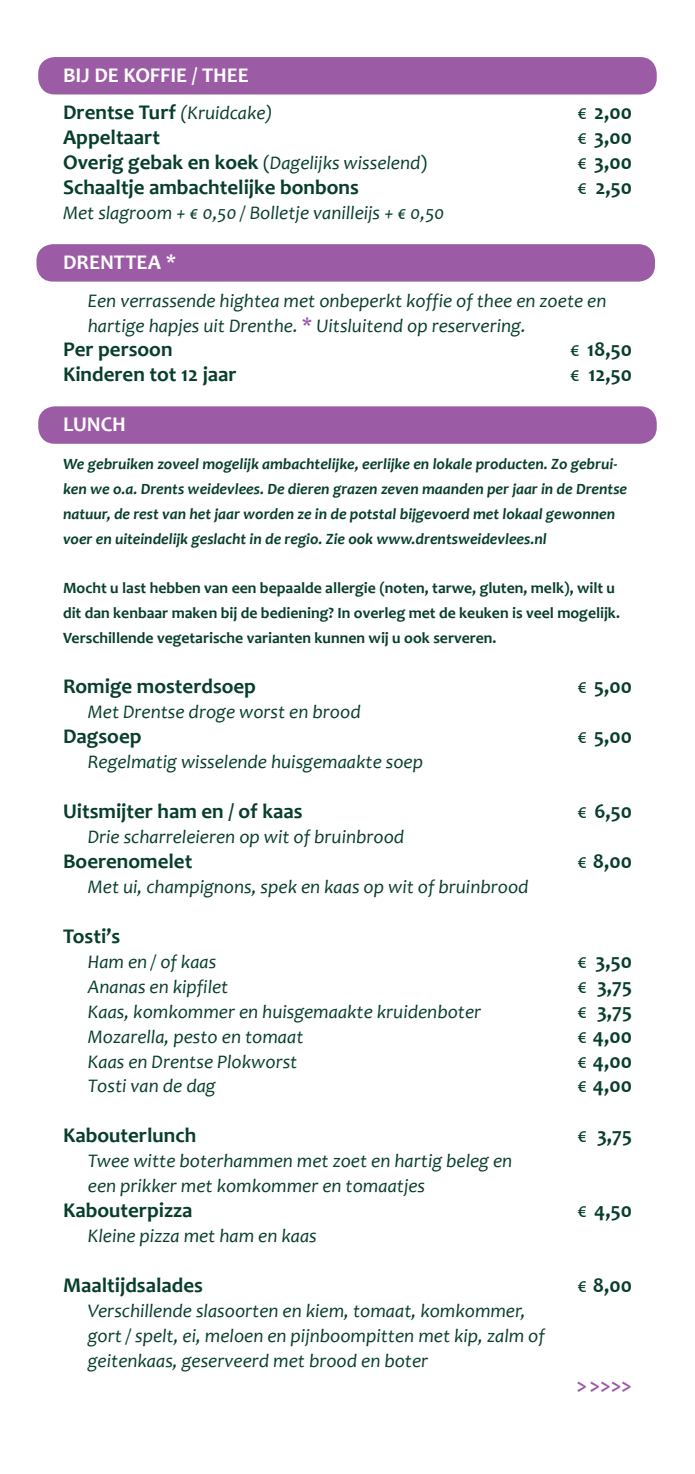
<style>
.page{position:relative;width:695px;height:1474px;background:#fff}
.page>*{position:absolute;margin:0;border:0;box-sizing:border-box;transform-origin:0 0}
.t1{font:700 21px "Candara";color:#073e2b}
.t2{font:700 21px/37.4px "Candara";color:#fff}
.t3{font:700 21px "Candara";color:#9b5ba5}
.t4{font:italic 19.25px/24.8px "Candara";color:#073e2b}
.t5{font:italic 700 15.75px/24.8px "Candara";color:#073e2b}
.t6{font:700 15.75px/24.8px "Candara";color:#073e2b}
.s1{color:#073e2b}
.s2{font-weight:400;font-style:italic;font-size:19.25px;color:#073e2b}
.s3{font-weight:400}
.s4{font-weight:700;font-style:normal;font-size:21px}
.s5{font-style:normal}
.s6{font-weight:700;font-style:normal;font-size:21px;color:#9b5ba5}
</style>
<div class="page">
<div style="left:39px;top:58px;width:616px;height:36px;background:#9b5ba5;border-radius:16px"></div>
<div style="left:38px;top:57px;width:618px;height:37px;border:2px solid #9b5ba5;border-radius:16px"></div>
<div style="left:37px;top:245px;width:617px;height:36px;background:#9b5ba5;border-radius:16px"></div>
<div style="left:36px;top:244px;width:619px;height:37px;border:2px solid #9b5ba5;border-radius:16px"></div>
<div style="left:39px;top:407px;width:616px;height:36px;background:#9b5ba5;border-radius:16px"></div>
<div style="left:38px;top:406px;width:618px;height:38px;border:2px solid #9b5ba5;border-radius:16px"></div>
<p class="t2" style="left:63px;top:56px;width:211px">BIJ DE KOFFIE / THEE<br><span class="s1">Drentse Turf</span> <span class="s2">(Kruidcake)</span></p>
<p class="t1" style="left:578px;top:100px;width:55px"><span class="s3">€</span> 2,00</p>
<p class="t1" style="left:63px;top:125px;width:98px">Appeltaart</p>
<p class="t1" style="left:578px;top:125px;width:55px"><span class="s3">€</span> 3,00</p>
<p class="t4" style="left:63px;top:151px;width:365px"><span class="s4">Overig gebak en koek</span> <span class="s5">(</span>Dagelijks wisselend<span class="s5">)</span></p>
<p class="t1" style="left:578px;top:150px;width:55px"><span class="s3">€</span> 3,00</p>
<p class="t1" style="left:63px;top:175px;width:297px">Schaaltje ambachtelijke bonbons</p>
<p class="t1" style="left:578px;top:175px;width:55px"><span class="s3">€</span> 2,50</p>
<p class="t4" style="left:63px;top:201px;width:383px">Met slagroom + € 0,50 / Bolletje vanilleijs + € 0,50</p>
<p class="t2" style="left:63px;top:243px;width:115px">DRENTTEA *</p>
<p class="t4" style="left:88px;top:288px;width:520px">Een verrassende hightea met onbeperkt koffie of thee en zoete en hartige hapjes uit Drenthe. <span class="s6">*</span> Uitsluitend op reservering.</p>
<p class="t1" style="left:63px;top:337px;width:111px">Per persoon</p>
<p class="t1" style="left:570px;top:337px;width:63px"><span class="s3">€</span> 18,50</p>
<p class="t1" style="left:63px;top:362px;width:175px">Kinderen tot 12 jaar</p>
<p class="t1" style="left:570px;top:362px;width:63px"><span class="s3">€</span> 12,50</p>
<p class="t2" style="left:63px;top:406px;width:64px">LUNCH</p>
<p class="t5" style="left:63px;top:451px;width:565px">We gebruiken zoveel mogelijk ambachtelijke, eerlijke en lokale producten. Zo gebrui&shy;ken we o.a. Drents weidevlees. De dieren grazen zeven maanden per jaar in de Drentse natuur, de rest van het jaar worden ze in de potstal bijgevoerd met lokaal gewonnen voer en uiteindelijk geslacht in de regio. Zie ook www.drentsweidevlees.nl</p>
<p class="t6" style="left:63px;top:576px;width:558px">Mocht u last hebben van een bepaalde allergie (noten, tarwe, gluten, melk), wilt u dit dan kenbaar maken bij de bediening? In overleg met de keuken is veel mogelijk.<br>Verschillende vegetarische varianten kunnen wij u ook serveren.</p>
<p class="t1" style="left:63px;top:673px;width:194px">Romige mosterdsoep</p>
<p class="t1" style="left:578px;top:673px;width:55px"><span class="s3">€</span> 5,00</p>
<p class="t4" style="left:88px;top:699px;width:274px">Met Drentse droge worst en brood</p>
<p class="t1" style="left:63px;top:723px;width:80px">Dagsoep</p>
<p class="t1" style="left:578px;top:723px;width:55px"><span class="s3">€</span> 5,00</p>
<p class="t4" style="left:88px;top:749px;width:336px">Regelmatig wisselende huisgemaakte soep</p>
<p class="t1" style="left:63px;top:798px;width:241px">Uitsmijter ham en / of kaas</p>
<p class="t1" style="left:578px;top:798px;width:55px"><span class="s3">€</span> 6,50</p>
<p class="t4" style="left:88px;top:824px;width:318px">Drie scharreleieren op wit of bruinbrood</p>
<p class="t1" style="left:63px;top:848px;width:131px">Boerenomelet</p>
<p class="t1" style="left:578px;top:848px;width:55px"><span class="s3">€</span> 8,00</p>
<p class="t4" style="left:88px;top:874px;width:442px">Met ui, champignons, spek en kaas op wit of bruinbrood</p>
<p class="t1" style="left:63px;top:923px;width:59px">Tosti’s</p>
<p class="t4" style="left:88px;top:949px;width:130px">Ham en / of kaas</p>
<p class="t1" style="left:578px;top:948px;width:55px"><span class="s3">€</span> 3,50</p>
<p class="t4" style="left:88px;top:974px;width:142px">Ananas en kipfilet</p>
<p class="t1" style="left:578px;top:973px;width:55px"><span class="s3">€</span> 3,75</p>
<p class="t4" style="left:88px;top:999px;width:395px">Kaas, komkommer en huisgemaakte kruidenboter</p>
<p class="t1" style="left:578px;top:998px;width:55px"><span class="s3">€</span> 3,75</p>
<p class="t4" style="left:88px;top:1023px;width:217px">Mozarella, pesto en tomaat</p>
<p class="t1" style="left:578px;top:1023px;width:55px"><span class="s3">€</span> 4,00</p>
<p class="t4" style="left:88px;top:1048px;width:211px">Kaas en Drentse Plokworst</p>
<p class="t1" style="left:578px;top:1048px;width:55px"><span class="s3">€</span> 4,00</p>
<p class="t4" style="left:88px;top:1073px;width:129px">Tosti van de dag</p>
<p class="t1" style="left:578px;top:1072px;width:55px"><span class="s3">€</span> 4,00</p>
<p class="t1" style="left:63px;top:1122px;width:135px">Kabouterlunch</p>
<p class="t1" style="left:578px;top:1122px;width:55px"><span class="s3">€</span> 3,75</p>
<p class="t4" style="left:88px;top:1148px;width:426px">Twee witte boterhammen met zoet en hartig beleg en een prikker met komkommer en tomaatjes</p>
<p class="t1" style="left:63px;top:1197px;width:131px">Kabouterpizza</p>
<p class="t1" style="left:578px;top:1197px;width:55px"><span class="s3">€</span> 4,50</p>
<p class="t4" style="left:88px;top:1223px;width:230px">Kleine pizza met ham en kaas</p>
<p class="t1" style="left:63px;top:1272px;width:141px">Maaltijdsalades</p>
<p class="t1" style="left:578px;top:1272px;width:55px"><span class="s3">€</span> 8,00</p>
<p class="t4" style="left:88px;top:1298px;width:458px">Verschillende slasoorten en kiem, tomaat, komkommer, gort / spelt, ei, meloen en pijnboompitten met kip, zalm of geitenkaas, geserveerd met brood en boter</p>
<p class="t3" style="left:576px;top:1372px;width:57px">&gt;&gt;&gt;&gt;&gt;</p>
</div>
